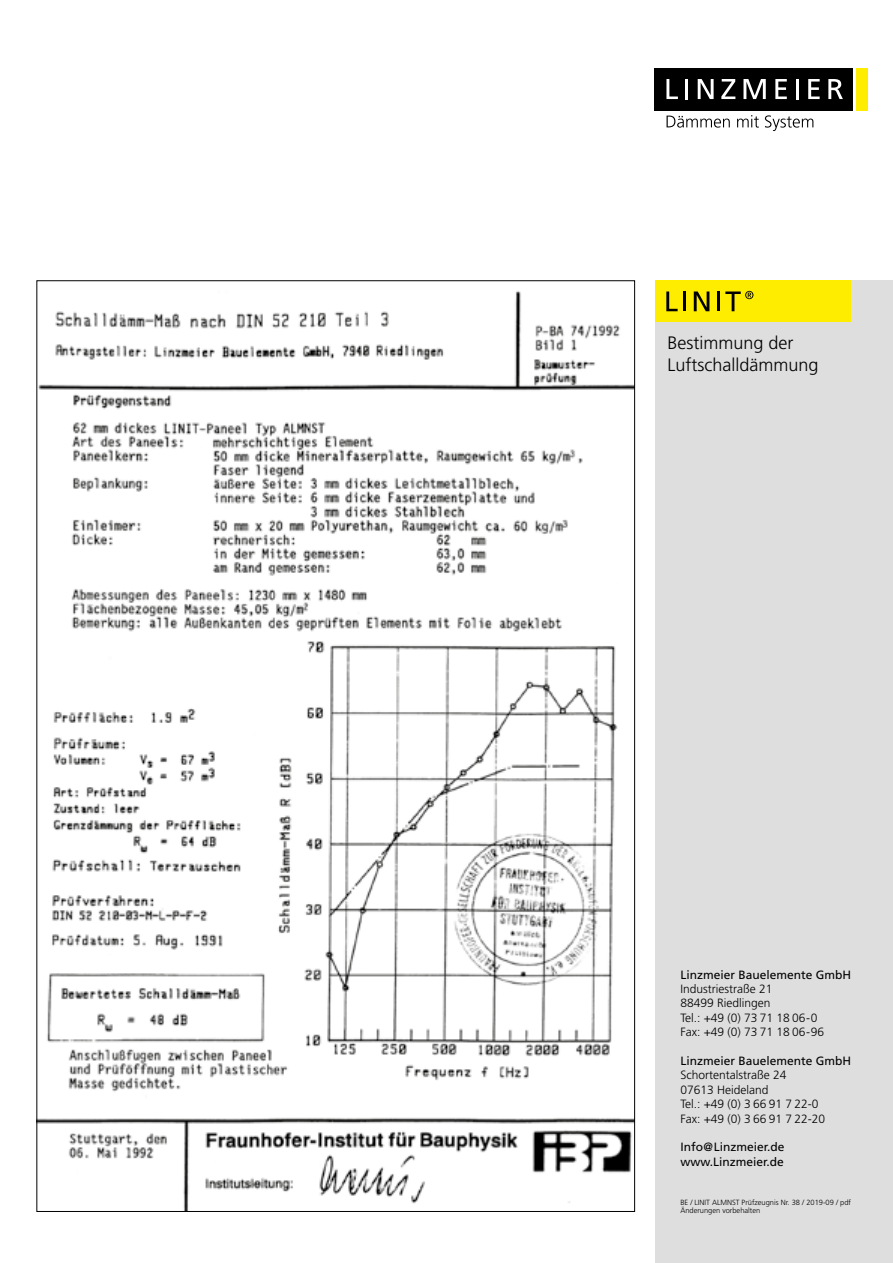
<style>
.page{position:relative;width:893px;height:1263px;background:#fff}
.page>*{position:absolute;margin:0;border:0;box-sizing:border-box;transform-origin:0 0}
.t1{font:300 18px/21.6px "Frutiger LT";color:#000}
.t2{font:300 12px/14.4px "Frutiger LT";color:#000}
.t3{font:12px/14.4px "Frutiger LT";color:#000}
.t4{font:300 7.5px/8.2px "Frutiger LT";color:#000}
</style>
<div class="page">
<div style="left:655px;top:281px;width:238px;height:982px;background:#dedede"></div>
<svg style="left:666px;top:116px;width:64px;height:12px"></svg>
<svg style="left:737px;top:115px;width:22px;height:13px"></svg>
<svg style="left:765px;top:115px;width:48px;height:16px"></svg>
<div style="left:655px;top:68px;width:198px;height:42px;background:#000"></div>
<svg style="left:666px;top:79px;width:12px;height:20px"></svg>
<hr style="left:685px;top:79px;width:3px;height:20px;background:#fff">
<svg style="left:698px;top:79px;width:16px;height:20px"></svg>
<svg style="left:721px;top:79px;width:14px;height:20px"></svg>
<svg style="left:743px;top:79px;width:23px;height:20px"></svg>
<svg style="left:775px;top:79px;width:12px;height:20px"></svg>
<hr style="left:796px;top:79px;width:3px;height:20px;background:#fff">
<svg style="left:808px;top:79px;width:12px;height:20px"></svg>
<svg style="left:828px;top:79px;width:15px;height:20px"></svg>
<div style="left:856px;top:68px;width:11px;height:42px;background:#ffed00"></div>
<div style="left:655px;top:281px;width:195px;height:41px;background:#ffed00"></div>
<svg style="left:666px;top:291px;width:12px;height:20px"></svg>
<hr style="left:683px;top:291px;width:3px;height:20px;background:#000">
<svg style="left:694px;top:291px;width:15px;height:20px"></svg>
<hr style="left:717px;top:291px;width:3px;height:20px;background:#000">
<svg style="left:725px;top:291px;width:28px;height:20px"></svg>
<svg style="left:36px;top:280px;width:600px;height:932px"></svg>
<h1 class="t1" style="left:668px;top:333px;width:153px">Bestimmung der<br>Luftschalldämmung</h1>
<p class="t3" style="left:680px;top:967px;width:172px">Linzmeier Bauelemente GmbH</p>
<p class="t2" style="left:680px;top:982px;width:145px">Industriestraße 21<br>88499 Riedlingen<br>Tel.: +49 (0) 73 71 18 06-0<br>Fax: +49 (0) 73 71 18 06-96</p>
<p class="t3" style="left:680px;top:1054px;width:172px">Linzmeier Bauelemente GmbH</p>
<p class="t2" style="left:680px;top:1068px;width:146px">Schortentalstraße 24<br>07613 Heideland<br>Tel.: +49 (0) 3 66 91 7 22-0<br>Fax: +49 (0) 3 66 91 7 22-20</p>
<p class="t3" style="left:680px;top:1140px;width:106px">Info@Linzmeier.de www.Linzmeier.de</p>
<p class="t4" style="left:680px;top:1198px;width:172px">BE / LINIT ALMNST Prüfzeugnis Nr. 38 / 2019-09 / pdf<br>Änderungen vorbehalten</p>
</div>
